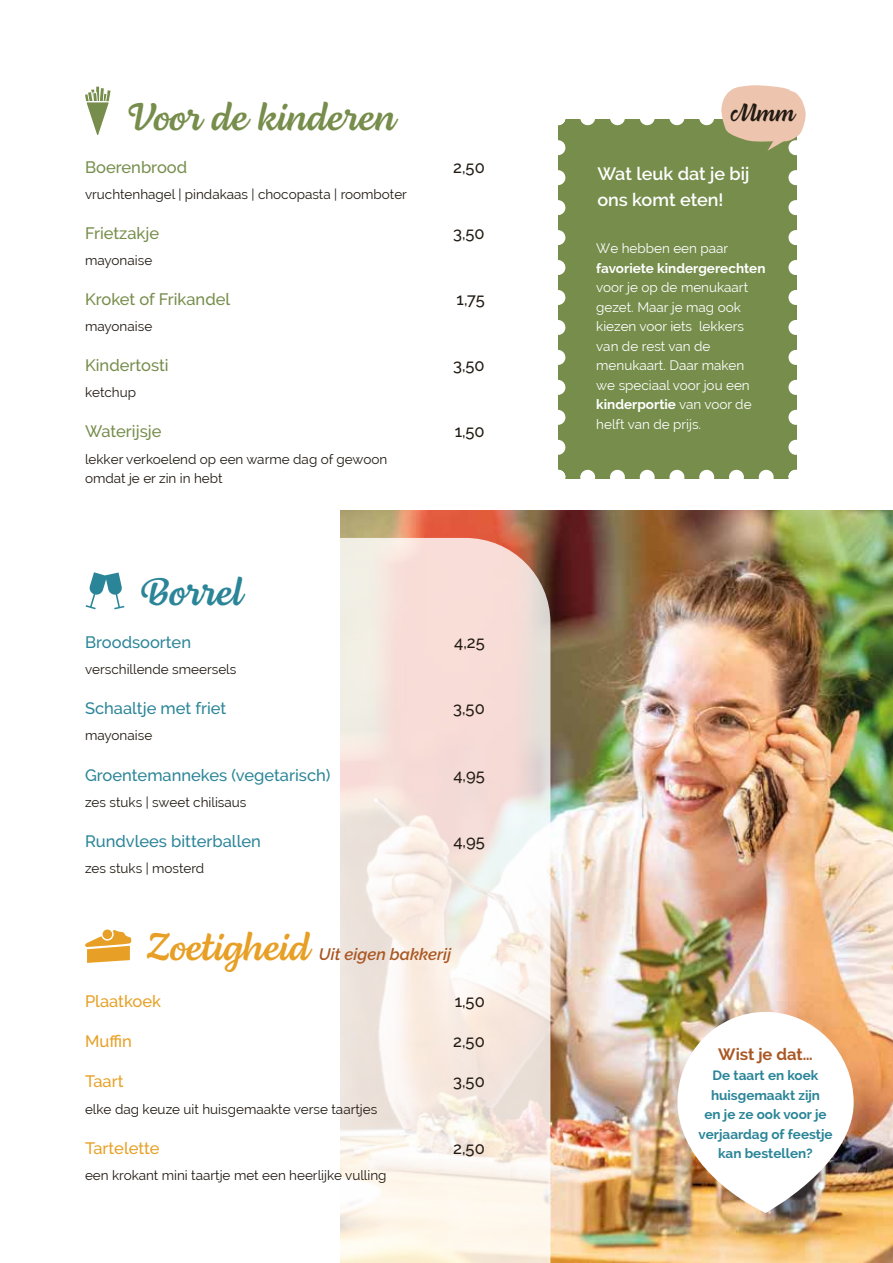
<style>
.page{position:relative;width:893px;height:1263px;background:#fff}
.page>*{position:absolute;margin:0;border:0;box-sizing:border-box;transform-origin:0 0}
.t1{font:39.45px "Lemongrass Script";color:#768d4b}
.t2{font:39.45px "Lemongrass Script";color:#e7a025}
.t3{font:39.45px "Lemongrass Script";color:#2b8598}
.t4{font:25.5px "Lemongrass Script";color:#221b13}
.t5{font:600 18px/25.5px "Raleway";color:#fff}
.t6{font:500 16.5px "Raleway";color:#2b8598}
.t7{font:500 16.5px "Raleway";color:#768d4b}
.t8{font:500 16.5px "Raleway";color:#221b13}
.t9{font:500 16.5px "Raleway";color:#e7a025}
.t10{font:italic 600 16.5px "Raleway";color:#aa5824}
.t11{font:700 16.5px "Raleway";color:#aa5824}
.t12{font:13.5px/19.5px "Raleway";color:#221b13}
.t13{font:13.5px/19.5px "Raleway";color:#fff}
.t14{font:700 13.5px/19.5px "Raleway";color:#2b8598;text-align:center}
.t15{font:700 13.5px "Raleway";color:#fff}
.s1{font-weight:700}
</style>
<div class="page">
<img style="left:340px;top:510px;width:553px;height:753px">
<svg style="left:85px;top:538px;width:465px;height:725px"></svg>
<svg style="left:85px;top:87px;width:26px;height:48px"></svg>
<svg style="left:85px;top:929px;width:47px;height:34px"></svg>
<svg style="left:86px;top:572px;width:38px;height:37px"></svg>
<div style="left:558px;top:119px;width:239px;height:359px;background:#768d4b"></div>
<svg style="left:558px;top:148px;width:7px;height:307px"></svg>
<svg style="left:588px;top:470px;width:193px;height:9px"></svg>
<svg style="left:580px;top:85px;width:226px;height:362px"></svg>
<img style="left:677px;top:1012px;width:177px;height:201px">
<h1 class="t1" style="left:125px;top:93px;width:271px">Voor de kinderen</h1>
<p class="t7" style="left:85px;top:158px;width:104px">Boerenbrood</p>
<p class="t12" style="left:85px;top:185px;width:323px">vruchtenhagel | pindakaas | chocopasta | roomboter</p>
<p class="t7" style="left:85px;top:224px;width:76px">Frietzakje</p>
<p class="t12" style="left:85px;top:251px;width:69px">mayonaise</p>
<p class="t7" style="left:85px;top:290px;width:147px">Kroket of Frikandel</p>
<p class="t12" style="left:85px;top:317px;width:69px">mayonaise</p>
<p class="t7" style="left:85px;top:356px;width:85px">Kindertosti</p>
<p class="t12" style="left:85px;top:383px;width:53px">ketchup</p>
<p class="t7" style="left:85px;top:422px;width:78px">Waterijsje</p>
<p class="t12" style="left:85px;top:449px;width:304px">lekker verkoelend op een warme dag of gewoon omdat je er zin in hebt</p>
<h1 class="t3" style="left:139px;top:568px;width:105px">Borrel</h1>
<p class="t6" style="left:85px;top:633px;width:108px">Broodsoorten</p>
<p class="t12" style="left:85px;top:660px;width:153px">verschillende smeersels</p>
<p class="t6" style="left:85px;top:699px;width:143px">Schaaltje met friet</p>
<p class="t12" style="left:85px;top:726px;width:69px">mayonaise</p>
<p class="t6" style="left:85px;top:765px;width:247px">Groentemannekes (vegetarisch)</p>
<p class="t12" style="left:85px;top:792px;width:163px">zes stuks | sweet chilisaus</p>
<p class="t6" style="left:85px;top:831px;width:177px">Rundvlees bitterballen</p>
<p class="t12" style="left:85px;top:858px;width:121px">zes stuks | mosterd</p>
<p class="t8" style="left:453px;top:158px;width:33px">2,50</p>
<p class="t8" style="left:453px;top:224px;width:33px">3,50</p>
<p class="t8" style="left:457px;top:290px;width:30px">1,75</p>
<p class="t8" style="left:453px;top:356px;width:33px">3,50</p>
<p class="t8" style="left:455px;top:422px;width:32px">1,50</p>
<p class="t8" style="left:454px;top:633px;width:32px">4,25</p>
<p class="t8" style="left:453px;top:699px;width:33px">3,50</p>
<p class="t8" style="left:453px;top:765px;width:33px">4,95</p>
<p class="t8" style="left:453px;top:831px;width:33px">4,95</p>
<h1 class="t2" style="left:146px;top:923px;width:165px">Zoetigheid</h1>
<p class="t10" style="left:319px;top:945px;width:134px">Uit eigen bakkerij</p>
<p class="t9" style="left:85px;top:991px;width:77px">Plaatkoek</p>
<p class="t9" style="left:85px;top:1031px;width:48px">Muffin</p>
<p class="t9" style="left:85px;top:1072px;width:40px">Taart</p>
<p class="t12" style="left:85px;top:1099px;width:294px">elke dag keuze uit huisgemaakte verse taartjes</p>
<p class="t9" style="left:85px;top:1139px;width:76px">Tartelette</p>
<p class="t12" style="left:85px;top:1166px;width:303px">een krokant mini taartje met een heerlijke vulling</p>
<p class="t8" style="left:455px;top:991px;width:32px">1,50</p>
<p class="t8" style="left:453px;top:1031px;width:33px">2,50</p>
<p class="t8" style="left:453px;top:1072px;width:33px">3,50</p>
<p class="t8" style="left:453px;top:1139px;width:33px">2,50</p>
<h2 class="t4" style="left:730px;top:97px;width:66px">Mmm</h2>
<h3 class="t5" style="left:597px;top:161px;width:154px">Wat leuk dat je bij ons komt eten!</h3>
<p class="t13" style="left:596px;top:239px;width:134px">We hebben een paar</p>
<p class="t15" style="left:596px;top:260px;width:171px">favoriete kindergerechten</p>
<p class="t13" style="left:596px;top:278px;width:157px">voor je op de menukaart gezet. Maar je mag ook kiezen voor iets lekkers van de rest van de menukaart. Daar maken we speciaal voor jou een <span class="s1">kinderportie</span> van voor de helft van de prijs.</p>
<p class="t11" style="left:718px;top:1045px;width:96px">Wist je dat…</p>
<p class="t14" style="left:698px;top:1066px;width:136px">De taart en koek huisgemaakt zijn<br>en je ze ook voor je verjaardag of feestje kan bestellen?</p>
</div>
